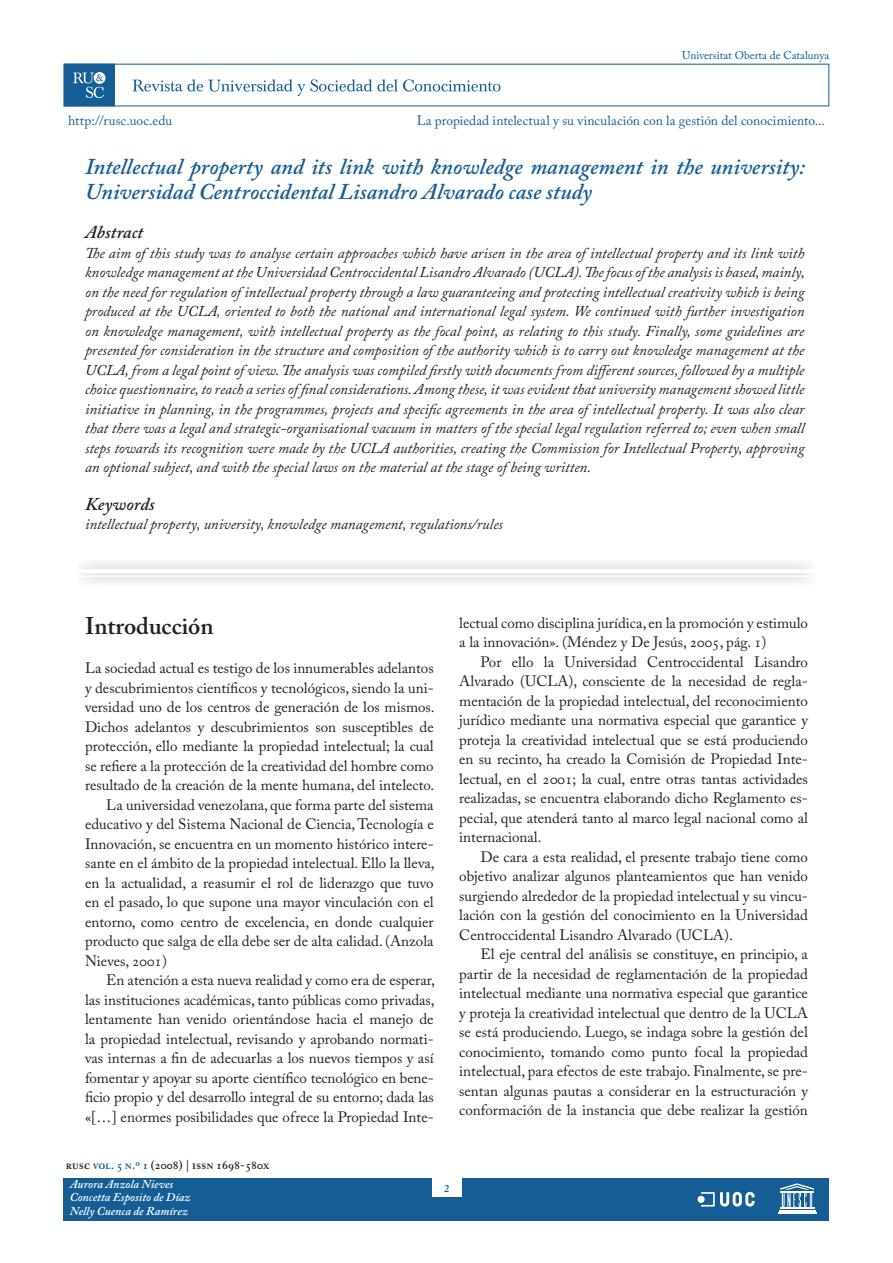
<style>
.page{position:relative;width:893px;height:1263px;background:#fff}
.page>*{position:absolute;margin:0;border:0;box-sizing:border-box;transform-origin:0 0}
.PRIMERTITOL{font:600 24px "Adobe Caslon Pro";color:#231f20}
.TITOLANGLÈS{font:italic 600 22.5px/25.5px "Adobe Caslon Pro";color:#155d95}
.titoletresum{font:italic 600 18px "Adobe Caslon Pro";letter-spacing:.005em;color:#231f20}
.TEXTGENERAL{font:15px/19.5px "Adobe Caslon Pro";color:#231f20;text-align:justify}
.TEXTGENERAL-2{font:italic 15px/19.5px "Adobe Caslon Pro";color:#231f20;text-align:justify}
.TEXTRESUMANGLES{font:italic 15px "Adobe Caslon Pro";color:#231f20}
.t1{font:13.5px "Adobe Caslon Pro";letter-spacing:.015em;color:#155d95}
.t2{font:italic 600 12px "Adobe Caslon Pro";color:#fff}
.t3{font:600 12px "Adobe Caslon Pro";color:#231f20}
.t4{font:11.25px "Adobe Caslon Pro";color:#085b92}
.t5{font:600 10.5px "Adobe Caslon Pro";color:#155d95}
.s1{color:#155d95}
</style>
<div class="page">
<div style="left:64px;top:1178px;width:765px;height:42px;background:#155d95"></div>
<hr style="left:780px;top:1207px;width:34px;height:2px;background:#fff">
<hr style="left:779px;top:1210px;width:36px;height:1px;background:#fff">
<hr style="left:778px;top:1212px;width:39px;height:1px;background:#fff">
<svg style="left:780px;top:1183px;width:34px;height:24px"></svg>
<div style="left:697px;top:1196px;width:8px;height:7px;background:#fff;border-radius:50%"></div>
<svg style="left:701px;top:1192px;width:53px;height:14px"></svg>
<div style="left:64px;top:64px;width:51px;height:42px;background:#155d95"></div>
<svg style="left:94px;top:72px;width:12px;height:12px"></svg>
<svg style="left:73px;top:73px;width:31px;height:25px"></svg>
<svg style="left:133px;top:79px;width:367px;height:17px"></svg>
<div style="left:432px;top:1159px;width:30px;height:37px;background:#fff"></div>
<div style="left:77px;top:560px;width:739px;height:26px;background:#eeefef"></div>
<hr style="left:72px;top:575px;width:775px;height:2px;background:#fff">
<hr style="left:72px;top:569px;width:775px;height:4px;background:#fff">
<p class="t1" style="left:68px;top:112px;width:106px">http://rusc.uoc.edu</p>
<p class="t4" style="left:682px;top:48px;width:149px">Universitat Oberta de Catalunya</p>
<p class="t1" style="left:417px;top:112px;width:410px">La propiedad intelectual y su vinculación con la gestión del conocimiento...</p>
<p class="TITOLANGLÈS" style="left:85px;top:153px;width:722px">Intellectual property and its link with knowledge management in the university:<br>Universidad Centroccidental Lisandro Alvarado case study</p>
<p class="titoletresum" style="left:85px;top:222px;width:60px">Abstract</p>
<p class="TEXTGENERAL-2" style="left:85px;top:243px;width:721px">The aim of this study was to analyse certain approaches which have arisen in the area of intellectual property and its link with knowledge management at the Universidad Centroccidental Lisandro Alvarado (UCLA). The focus of the analysis is based, mainly, on the need for regulation of intellectual property through a law guaranteeing and protecting intellectual creativity which is being produced at the UCLA, oriented to both the national and international legal system. We continued with further investigation on knowledge management, with intellectual property as the focal point, as relating to this study. Finally, some guidelines are presented for consideration in the structure and composition of the authority which is to carry out knowledge management at the UCLA, from a legal point of view. The analysis was compiled firstly with documents from different sources, followed by a multiple choice questionnaire, to reach a series of final considerations. Among these, it was evident that university management showed little initiative in planning, in the programmes, projects and specific agreements in the area of intellectual property. It was also clear that there was a legal and strategic-organisational vacuum in matters of the special legal regulation referred to; even when small steps towards its recognition were made by the UCLA authorities, creating the Commission for Intellectual Property, approving an optional subject, and with the special laws on the material at the stage of being written.</p>
<p class="titoletresum" style="left:85px;top:493px;width:71px">Keywords</p>
<p class="TEXTRESUMANGLES" style="left:85px;top:515px;width:419px">intellectual property, university, knowledge management, regulations/rules</p>
<p class="PRIMERTITOL" style="left:85px;top:612px;width:130px">Introducción</p>
<p class="TEXTGENERAL" style="left:85px;top:658px;width:351px">La sociedad actual es testigo de los innumerables adelantos y descubrimientos científicos y tecnológicos, siendo la uni&shy;versidad uno de los centros de generación de los mismos.<br>Dichos adelantos y descubrimientos son susceptibles de protección, ello mediante la propiedad intelectual; la cual se refiere a la protección de la creatividad del hombre como resultado de la creación de la mente humana, del intelecto.</p>
<p class="TEXTGENERAL" style="left:85px;top:795px;width:351px;text-indent:21px">La universidad venezolana, que forma parte del sistema educativo y del Sistema Nacional de Ciencia, Tecnología e Innovación, se encuentra en un momento histórico intere&shy;sante en el ámbito de la propiedad intelectual. Ello la lleva, en la actualidad, a reasumir el rol de liderazgo que tuvo en el pasado, lo que supone una mayor vinculación con el entorno, como centro de excelencia, en donde cualquier producto que salga de ella debe ser de alta calidad. (Anzola Nieves, 2001)</p>
<p class="TEXTGENERAL" style="left:85px;top:970px;width:351px;text-indent:21px">En atención a esta nueva realidad y como era de esperar, las instituciones académicas, tanto públicas como privadas, lentamente han venido orientándose hacia el manejo de la propiedad intelectual, revisando y aprobando normati&shy;vas internas a fin de adecuarlas a los nuevos tiempos y así fomentar y apoyar su aporte científico tecnológico en bene&shy;ficio propio y del desarrollo integral de su entorno; dada las «[…] enormes posibilidades que ofrece la Propiedad Inte-</p>
<p class="TEXTGENERAL" style="left:459px;top:613px;width:350px">lectual como disciplina jurídica, en la promoción y estimulo a la innovación». (Méndez y De Jesús, 2005, pág. 1)</p>
<p class="TEXTGENERAL" style="left:459px;top:652px;width:350px;text-indent:21px">Por ello la Universidad Centroccidental Lisandro Alvarado (UCLA), consciente de la necesidad de regla&shy;mentación de la propiedad intelectual, del reconocimiento jurídico mediante una normativa especial que garantice y proteja la creatividad intelectual que se está produciendo en su recinto, ha creado la Comisión de Propiedad Inte&shy;lectual, en el 2001; la cual, entre otras tantas actividades realizadas, se encuentra elaborando dicho Reglamento es&shy;pecial, que atenderá tanto al marco legal nacional como al internacional.</p>
<p class="TEXTGENERAL" style="left:459px;top:847px;width:350px;text-indent:21px">De cara a esta realidad, el presente trabajo tiene como objetivo analizar algunos planteamientos que han venido surgiendo alrededor de la propiedad intelectual y su vincu&shy;lación con la gestión del conocimiento en la Universidad Centroccidental Lisandro Alvarado (UCLA).</p>
<p class="TEXTGENERAL" style="left:459px;top:944px;width:350px;text-indent:21px">El eje central del análisis se constituye, en principio, a partir de la necesidad de reglamentación de la propiedad intelectual mediante una normativa especial que garantice y proteja la creatividad intelectual que dentro de la UCLA se está produciendo. Luego, se indaga sobre la gestión del conocimiento, tomando como punto focal la propiedad intelectual, para efectos de este trabajo. Finalmente, se pre&shy;sentan algunas pautas a considerar en la estructuración y conformación de la instancia que debe realizar la gestión</p>
<p class="t3" style="left:66px;top:1157px;width:205px">rusc <span class="s1">vol. 5 n.º 1</span> (2008) | issn 1698-580x</p>
<p class="t2" style="left:70px;top:1176px;width:105px">Aurora Anzola Nieves</p>
<p class="t2" style="left:70px;top:1190px;width:122px">Concetta Esposito de Díaz</p>
<p class="t2" style="left:70px;top:1203px;width:120px">Nelly Cuenca de Ramírez</p>
<p class="t5" style="left:444px;top:1182px;width:7px">2</p>
</div>
